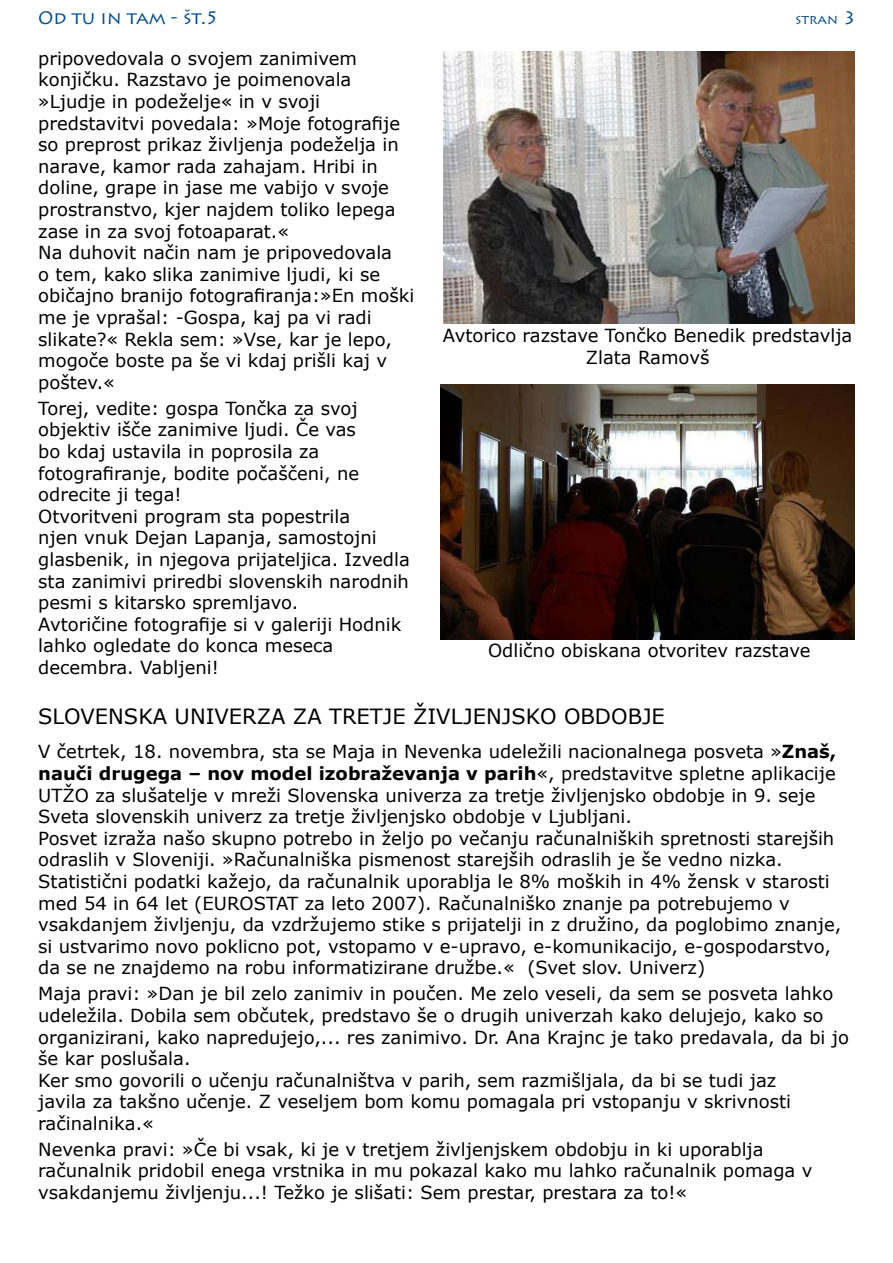
<style>
.page{position:relative;width:893px;height:1263px;background:#fff}
.page>*{position:absolute;margin:0;border:0;box-sizing:border-box;transform-origin:0 0}
.Default{font:21px "Verdana";color:#000}
.Default-2{font:18px/21.6px "Verdana";color:#000}
.Default-3{font:18px "Lithos Pro";color:#004d8d}
.t1{font:13.5px "Lithos Pro";color:#004d8d}
.s1{font-size:18px}
.s2{font-weight:700}
</style>
<div class="page">
<img style="left:441px;top:384px;width:414px;height:255px">
<img style="left:444px;top:51px;width:411px;height:273px">
<p class="Default-3" style="left:38px;top:8px;width:182px">OD TU IN TAM - ŠT.5</p>
<p class="t1" style="left:795px;top:11px;width:62px">STRAN <span class="s1">3</span></p>
<p class="Default-2" style="left:38px;top:47px;width:363px">pripovedovala o svojem zanimivem konjičku. Razstavo je poimenovala »Ljudje in podeželje« in v svoji predstavitvi povedala: »Moje fotografije so preprost prikaz življenja podeželja in narave, kamor rada zahajam. Hribi in doline, grape in jase me vabijo v svoje prostranstvo, kjer najdem toliko lepega zase in za svoj fotoaparat.«</p>
<p class="Default-2" style="left:38px;top:241px;width:378px">Na duhovit način nam je pripovedovala<br>o tem, kako slika zanimive ljudi, ki se običajno branijo fotografiranja:»En moški me je vprašal: -Gospa, kaj pa vi radi slikate?« Rekla sem: »Vse, kar je lepo, mogoče boste pa še vi kdaj prišli kaj v poštev.«</p>
<p class="Default-2" style="left:38px;top:397px;width:322px">Torej, vedite: gospa Tončka za svoj objektiv išče zanimive ljudi. Če vas bo kdaj ustavila in poprosila za fotografiranje, bodite počaščeni, ne odrecite ji tega!</p>
<p class="Default-2" style="left:38px;top:505px;width:373px">Otvoritveni program sta popestrila<br>njen vnuk Dejan Lapanja, samostojni glasbenik, in njegova prijateljica. Izvedla sta zanimivi priredbi slovenskih narodnih pesmi s kitarsko spremljavo.</p>
<p class="Default-2" style="left:38px;top:613px;width:365px">Avtoričine fotografije si v galeriji Hodnik lahko ogledate do konca meseca decembra. Vabljeni!</p>
<p class="Default-2" style="left:443px;top:324px;width:411px;text-align:center">Avtorico razstave Tončko Benedik predstavlja<br>Zlata Ramovš</p>
<p class="Default-2" style="left:488px;top:639px;width:324px">Odlično obiskana otvoritev razstave</p>
<p class="Default" style="left:38px;top:703px;width:628px">SLOVENSKA UNIVERZA ZA TRETJE ŽIVLJENJSKO OBDOBJE</p>
<p class="Default-2" style="left:38px;top:740px;width:800px">V četrtek, 18. novembra, sta se Maja in Nevenka udeležili nacionalnega posveta »<span class="s2">Znaš, nauči drugega – nov model izobraževanja v parih</span>«, predstavitve spletne aplikacije UTŽO za slušatelje v mreži Slovenska univerza za tretje življenjsko obdobje in 9. seje Sveta slovenskih univerz za tretje življenjsko obdobje v Ljubljani.</p>
<p class="Default-2" style="left:38px;top:827px;width:805px">Posvet izraža našo skupno potrebo in željo po večanju računalniških spretnosti starejših odraslih v Sloveniji. »Računalniška pismenost starejših odraslih je še vedno nizka.<br>Statistični podatki kažejo, da računalnik uporablja le 8% moških in 4% žensk v starosti med 54 in 64 let (EUROSTAT za leto 2007). Računalniško znanje pa potrebujemo v vsakdanjem življenju, da vzdržujemo stike s prijatelji in z družino, da poglobimo znanje, si ustvarimo novo poklicno pot, vstopamo v e-upravo, e-komunikacijo, e-gospodarstvo, da se ne znajdemo na robu informatizirane družbe.« (Svet slov. Univerz)</p>
<p class="Default-2" style="left:38px;top:982px;width:812px">Maja pravi: »Dan je bil zelo zanimiv in poučen. Me zelo veseli, da sem se posveta lahko udeležila. Dobila sem občutek, predstavo še o drugih univerzah kako delujejo, kako so organizirani, kako napredujejo,... res zanimivo. Dr. Ana Krajnc je tako predavala, da bi jo še kar poslušala.</p>
<p class="Default-2" style="left:38px;top:1069px;width:754px">Ker smo govorili o učenju računalništva v parih, sem razmišljala, da bi se tudi jaz javila za takšno učenje. Z veseljem bom komu pomagala pri vstopanju v skrivnosti račinalnika.«</p>
<p class="Default-2" style="left:38px;top:1138px;width:776px">Nevenka pravi: »Če bi vsak, ki je v tretjem življenjskem obdobju in ki uporablja računalnik pridobil enega vrstnika in mu pokazal kako mu lahko računalnik pomaga v vsakdanjemu življenju...! Težko je slišati: Sem prestar, prestara za to!«</p>
</div>
